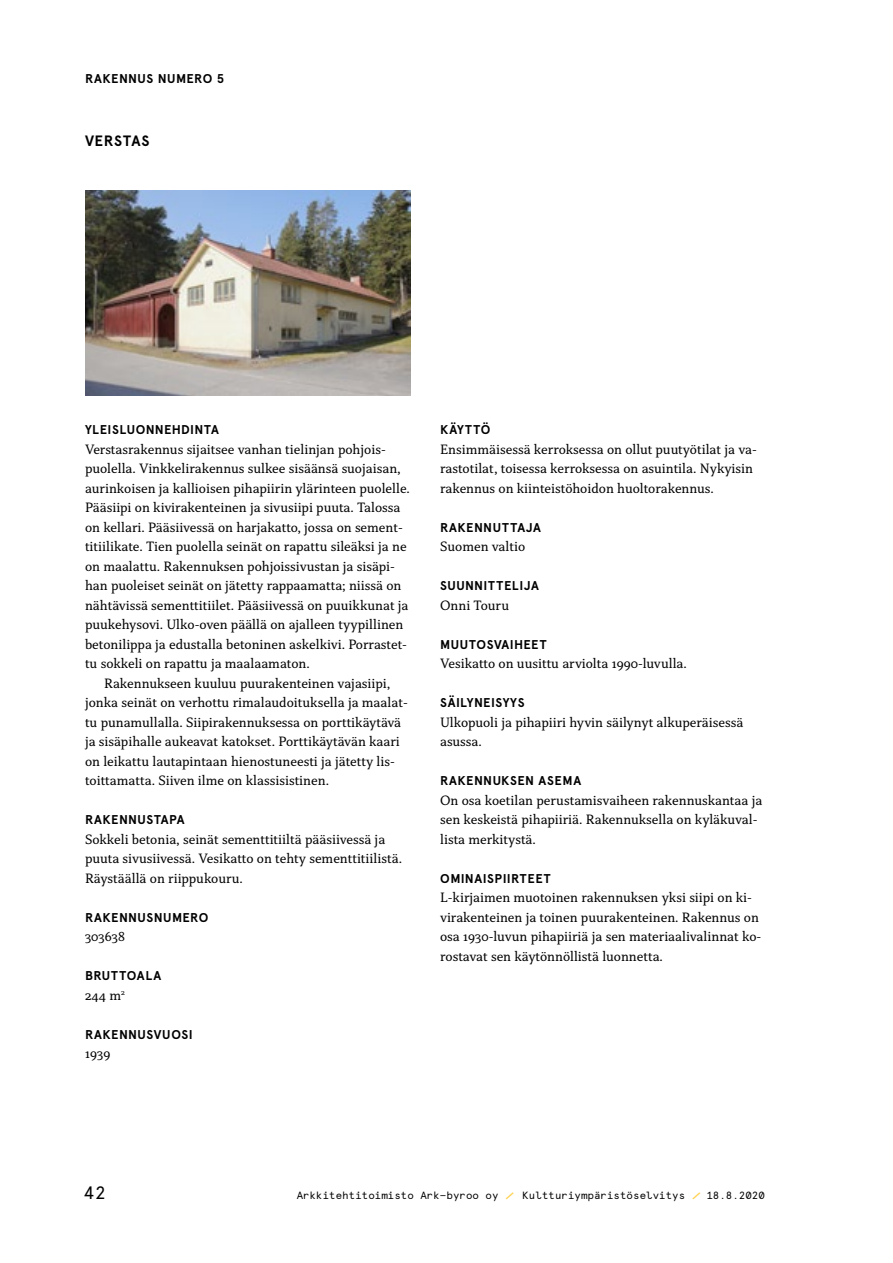
<style>
.page{position:relative;width:893px;height:1263px;background:#fff}
.page>*{position:absolute;margin:0;border:0;box-sizing:border-box;transform-origin:0 0}
.t1{font:18px "Apercu Mono Pro";color:#000}
.Otsikko_3{font:700 15px "Apercu Pro";letter-spacing:.04em;color:#000}
.Leipis{font:14.25px/19.5px "Capitolina";color:#000}
.Leipis_sis{font:14.25px/19.5px "Capitolina";color:#000}
.Otsikko_4{font:700 12.75px "Apercu Pro";letter-spacing:.04em;color:#000}
.t2{font:10.5px "Apercu Mono Pro";color:#000}
.s1{font-weight:700;font-size:15px;color:#ffd24e}
</style>
<div class="page">
<img style="left:85px;top:191px;width:325px;height:204px">
<h4 class="Otsikko_4" style="left:85px;top:69px;width:141px">RAKENNUS NUMERO 5</h4>
<h3 class="Otsikko_3" style="left:85px;top:130px;width:66px">VERSTAS</h3>
<h4 class="Otsikko_4" style="left:85px;top:420px;width:135px">YLEISLUONNEHDINTA</h4>
<p class="Leipis" style="left:85px;top:440px;width:326px">Verstasrakennus sijaitsee vanhan tielinjan pohjois&shy;puolella. Vinkkelirakennus sulkee sisäänsä suojaisan, aurinkoisen ja kallioisen pihapiirin ylärinteen puolelle.<br>Pääsiipi on kivirakenteinen ja sivusiipi puuta. Talossa on kellari. Pääsiivessä on harjakatto, jossa on sement&shy;titiilikate. Tien puolella seinät on rapattu sileäksi ja ne on maalattu. Rakennuksen pohjoissivustan ja sisäpi&shy;han puoleiset seinät on jätetty rappaamatta; niissä on nähtävissä sementtitiilet. Pääsiivessä on puuikkunat ja puukehysovi. Ulko-oven päällä on ajalleen tyypillinen betonilippa ja edustalla betoninen askelkivi. Porrastet&shy;tu sokkeli on rapattu ja maalaamaton.</p>
<p class="Leipis_sis" style="left:85px;top:674px;width:324px;text-indent:19px">Rakennukseen kuuluu puurakenteinen vajasiipi, jonka seinät on verhottu rimalaudoituksella ja maalat&shy;tu punamullalla. Siipirakennuksessa on porttikäytävä ja sisäpihalle aukeavat katokset. Porttikäytävän kaari on leikattu lautapintaan hienostuneesti ja jätetty lis&shy;toittamatta. Siiven ilme on klassisistinen.</p>
<h4 class="Otsikko_4" style="left:85px;top:810px;width:101px">RAKENNUSTAPA</h4>
<p class="Leipis" style="left:85px;top:830px;width:319px">Sokkeli betonia, seinät sementtitiiltä pääsiivessä ja puuta sivusiivessä. Vesikatto on tehty sementtitiilistä.<br>Räystäällä on riippukouru.</p>
<h4 class="Otsikko_4" style="left:85px;top:908px;width:125px">RAKENNUSNUMERO</h4>
<p class="Leipis" style="left:85px;top:927px;width:42px">303638</p>
<h4 class="Otsikko_4" style="left:85px;top:966px;width:78px">BRUTTOALA</h4>
<p class="Leipis" style="left:85px;top:986px;width:41px">244 m<sup>2</sup></p>
<h4 class="Otsikko_4" style="left:85px;top:1025px;width:109px">RAKENNUSVUOSI</h4>
<p class="Leipis" style="left:85px;top:1044px;width:27px">1939</p>
<h4 class="Otsikko_4" style="left:440px;top:420px;width:52px">KÄYTTÖ</h4>
<p class="Leipis" style="left:440px;top:440px;width:318px">Ensimmäisessä kerroksessa on ollut puutyötilat ja va&shy;rastotilat, toisessa kerroksessa on asuintila. Nykyisin rakennus on kiinteistöhoidon huoltorakennus.</p>
<h4 class="Otsikko_4" style="left:440px;top:518px;width:102px">RAKENNUTTAJA</h4>
<p class="Leipis" style="left:440px;top:537px;width:87px">Suomen valtio</p>
<h4 class="Otsikko_4" style="left:440px;top:576px;width:100px">SUUNNITTELIJA</h4>
<p class="Leipis" style="left:440px;top:596px;width:71px">Onni Touru</p>
<h4 class="Otsikko_4" style="left:440px;top:635px;width:108px">MUUTOSVAIHEET</h4>
<p class="Leipis" style="left:440px;top:654px;width:248px">Vesikatto on uusittu arviolta 1990-luvulla.</p>
<h4 class="Otsikko_4" style="left:440px;top:693px;width:86px">SÄILYNEISYYS</h4>
<p class="Leipis" style="left:440px;top:713px;width:305px">Ulkopuoli ja pihapiiri hyvin säilynyt alkuperäisessä asussa.</p>
<h4 class="Otsikko_4" style="left:440px;top:771px;width:143px">RAKENNUKSEN ASEMA</h4>
<p class="Leipis" style="left:440px;top:791px;width:324px">On osa koetilan perustamisvaiheen rakennuskantaa ja sen keskeistä pihapiiriä. Rakennuksella on kyläkuval&shy;lista merkitystä.</p>
<h4 class="Otsikko_4" style="left:440px;top:869px;width:112px">OMINAISPIIRTEET</h4>
<p class="Leipis" style="left:440px;top:888px;width:323px">L-kirjaimen muotoinen rakennuksen yksi siipi on ki&shy;virakenteinen ja toinen puurakenteinen. Rakennus on osa 1930-luvun pihapiiriä ja sen materiaalivalinnat ko&shy;rostavat sen käytönnöllistä luonnetta.</p>
<p class="t1" style="left:84px;top:1179px;width:24px">42</p>
<p class="t2" style="left:297px;top:1187px;width:470px">Arkkitehtitoimisto Ark—byroo oy <span class="s1">⁄</span> Kultturiympäristöselvitys <span class="s1">⁄</span> 18.8.2020</p>
</div>
